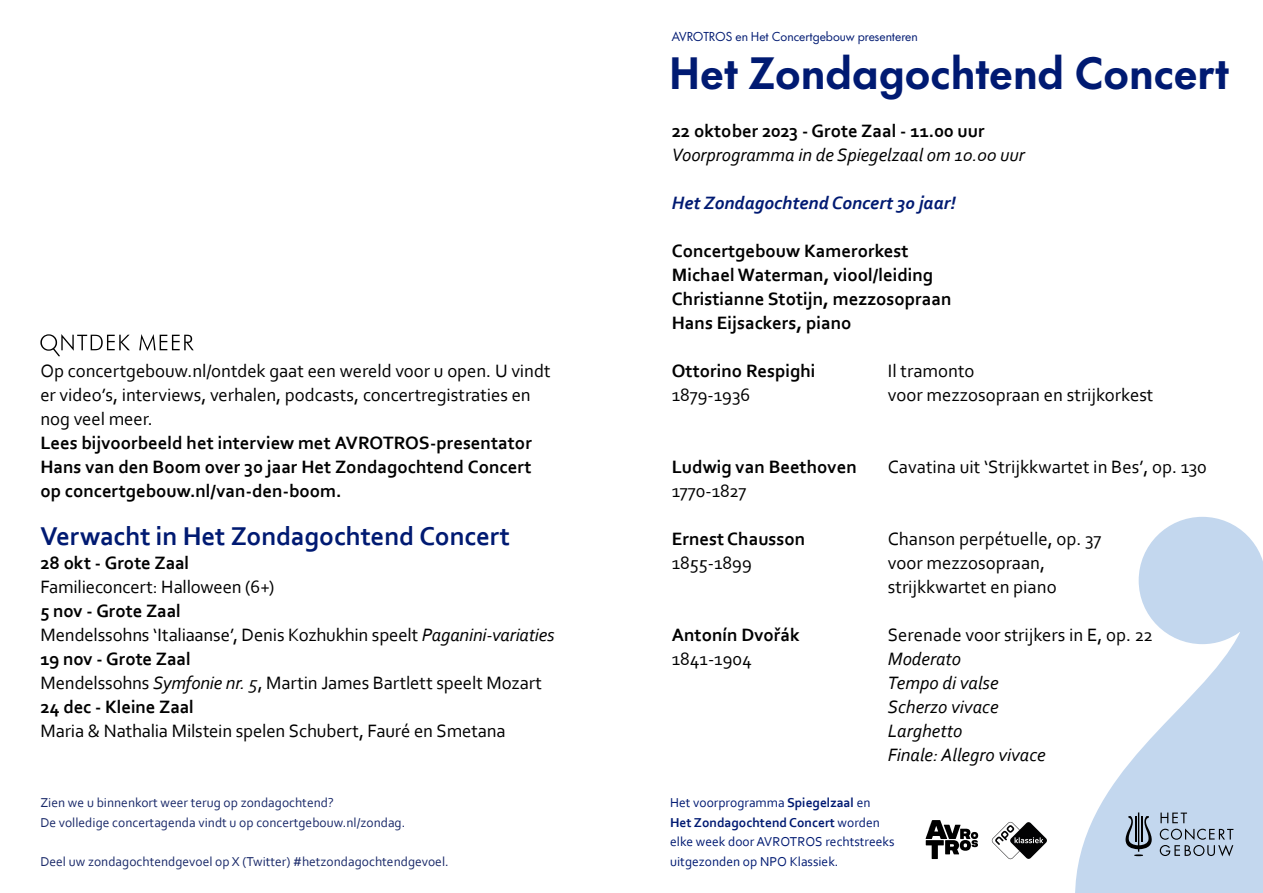
<style>
.page{position:relative;width:1263px;height:893px;background:#fff}
.page>*{position:absolute;margin:0;border:0;box-sizing:border-box;transform-origin:0 0}
.t1{font:700 42px "Futura Now Headline";color:#001a72}
.t2{font:700 27px "Corbel";letter-spacing:-.005em;color:#001a72}
.t3{font:18.75px/24px "Corbel";letter-spacing:-.005em;color:#000}
.t4{font:700 18.75px/24px "Corbel";color:#000}
.t5{font:italic 18.75px/24px "Corbel";color:#000}
.t6{font:italic 700 18.75px "Corbel";color:#001a72}
.t7{font:13.5px/19.5px "Corbel";color:#192969}
.t8{font:13.5px/19.5px "Corbel";color:#001a72}
.t9{font:12px "Futura Now Headline";color:#001a72}
.s1{font-weight:700}
.s2{font-style:italic}
</style>
<div class="page">
<svg style="left:1075px;top:517px;width:188px;height:376px;fill:#c3d7ee"></svg>
<svg style="left:1160px;top:813px;width:73px;height:43px;background:#a5b6c9"></svg>
<svg style="left:1125px;top:812px;width:27px;height:44px"></svg>
<svg style="left:991px;top:821px;width:56px;height:38px"></svg>
<svg style="left:925px;top:820px;width:53px;height:39px"></svg>
<svg style="left:139px;top:334px;width:55px;height:17px"></svg>
<svg style="left:40px;top:334px;width:90px;height:23px"></svg>
<p class="t3" style="left:40px;top:358px;width:512px">Op concertgebouw.nl/ontdek gaat een wereld voor u open. U vindt er video’s, interviews, verhalen, podcasts, concertregistraties en nog veel meer.</p>
<p class="t4" style="left:40px;top:430px;width:493px;text-align:justify">Lees bijvoorbeeld het interview met AVROTROS-presentator Hans van den Boom over 30 jaar Het Zondagochtend Concert op concertgebouw.nl/van-den-boom.</p>
<h2 class="t2" style="left:40px;top:519px;width:471px">Verwacht in Het Zondagochtend Concert</h2>
<p class="t4" style="left:40px;top:550px;width:150px">28 okt - Grote Zaal</p>
<p class="t3" style="left:40px;top:574px;width:236px">Familieconcert: Halloween (6+)</p>
<p class="t3" style="left:40px;top:598px;width:516px"><span class="s1">5 nov - Grote Zaal<br></span>Mendelssohns ‘Italiaanse’, Denis Kozhukhin speelt <span class="s2">Paganini-variaties </span><span class="s1">19 nov - Grote Zaal<br></span>Mendelssohns <span class="s2">Symfonie nr. 5</span>, Martin James Bartlett speelt Mozart <span class="s1">24 dec - Kleine Zaal</span></p>
<p class="t3" style="left:40px;top:718px;width:467px">Maria &amp; Nathalia Milstein spelen Schubert, Fauré en Smetana</p>
<p class="t7" style="left:40px;top:793px;width:366px">Zien we u binnenkort weer terug op zondagochtend?<br>De volledige concertagenda vindt u op concertgebouw.nl/zondag.</p>
<p class="t7" style="left:40px;top:851px;width:410px">Deel uw zondagochtendgevoel op X (Twitter) #hetzondagochtendgevoel.</p>
<p class="t9" style="left:672px;top:27px;width:247px">AVROTROS en Het Concertgebouw presenteren</p>
<h1 class="t1" style="left:669px;top:38px;width:561px">Het Zondagochtend Concert</h1>
<p class="t4" style="left:672px;top:118px;width:314px">22 oktober 2023 - Grote Zaal - 11.00 uur</p>
<p class="t5" style="left:672px;top:142px;width:354px">Voorprogramma in de Spiegelzaal om 10.00 uur</p>
<p class="t6" style="left:672px;top:191px;width:286px">Het Zondagochtend Concert 30 jaar!</p>
<p class="t4" style="left:672px;top:238px;width:281px">Concertgebouw Kamerorkest<br>Michael Waterman, viool/leiding<br>Christianne Stotijn, mezzosopraan<br>Hans Eijsackers, piano</p>
<p class="t4" style="left:672px;top:358px;width:145px">Ottorino Respighi</p>
<p class="t3" style="left:888px;top:358px;width:88px">Il tramonto</p>
<p class="t3" style="left:672px;top:382px;width:80px">1879-1936</p>
<p class="t3" style="left:888px;top:382px;width:267px">voor mezzosopraan en strijkorkest</p>
<p class="t4" style="left:672px;top:454px;width:186px">Ludwig van Beethoven</p>
<p class="t3" style="left:888px;top:454px;width:320px">Cavatina uit ‘Strijkkwartet in Bes’, op. 130</p>
<p class="t3" style="left:672px;top:478px;width:76px">1770-1827</p>
<p class="t4" style="left:672px;top:526px;width:135px">Ernest Chausson</p>
<p class="t3" style="left:888px;top:526px;width:215px">Chanson perpétuelle, op. 37</p>
<p class="t3" style="left:672px;top:550px;width:82px">1855-1899</p>
<p class="t3" style="left:888px;top:550px;width:170px">voor mezzosopraan, strijkkwartet en piano</p>
<p class="t4" style="left:672px;top:622px;width:129px">Antonín Dvořák</p>
<p class="t3" style="left:888px;top:622px;width:267px">Serenade voor strijkers in E, op. 22</p>
<p class="t3" style="left:672px;top:646px;width:81px">1841-1904</p>
<p class="t5" style="left:888px;top:646px;width:159px">Moderato<br>Tempo di valse<br>Scherzo vivace<br>Larghetto<br>Finale: Allegro vivace</p>
<p class="t8" style="left:670px;top:793px;width:226px">Het voorprogramma <span class="s1">Spiegelzaal</span> en <span class="s1">Het Zondagochtend Concert</span> worden elke week door AVROTROS rechtstreeks uitgezonden op NPO Klassiek.</p>
</div>
